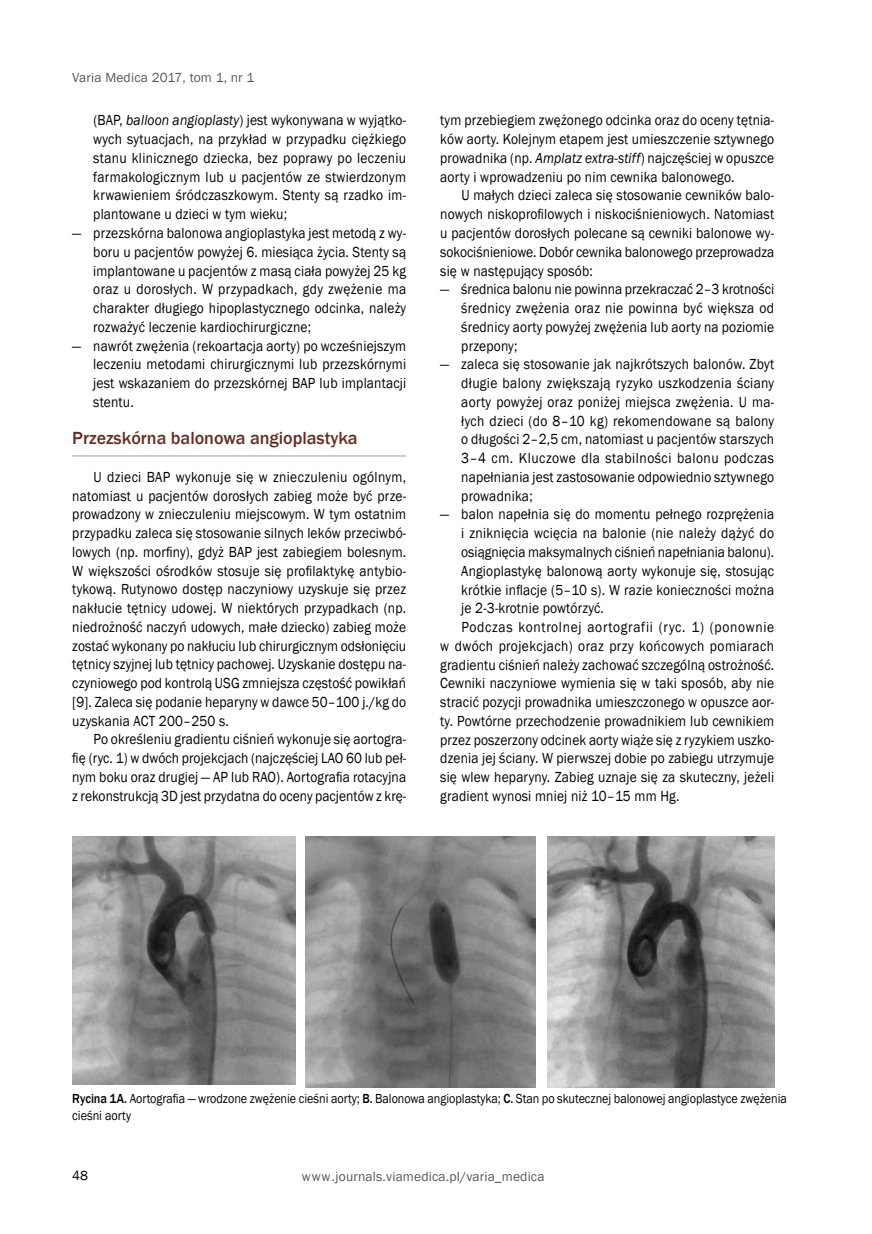
<style>
.page{position:relative;width:872px;height:1234px;background:#fff}
.page>*{position:absolute;margin:0;border:0;box-sizing:border-box;transform-origin:0 0}
.t1{font:500 18px "Franklin Gothic";color:#672e22}
.t2{font:15px/18.8px "Franklin Gothic";letter-spacing:.01em;color:#000;text-align:justify;scale:.9 1}
.t3{font:15px "Franklin Gothic";letter-spacing:.05em;color:#000;scale:.9 1}
.t4{font:15px "Franklin Gothic";letter-spacing:.03em;color:#000;scale:.9 1}
.t5{font:13.5px/17.2px "Franklin Gothic";color:#000;scale:.9 1}
.t6{font:13.5px "Franklin Gothic";letter-spacing:.01em;color:#575756}
.t7{font:13.5px "Franklin Gothic";color:#000}
.s1{font-style:italic}
.s2{font-weight:500}
</style>
<div class="page">
<hr style="left:72px;top:455px;width:334px;height:1px;background:#9d9d9c">
<img style="left:72px;top:836px;width:223px;height:248px">
<img style="left:306px;top:836px;width:229px;height:250px">
<img style="left:547px;top:836px;width:227px;height:250px">
<p class="t6" style="left:72px;top:69px;width:183px">Varia Medica 2017, tom 1, nr 1</p>
<p class="t2" style="left:93px;top:111px;width:349px">(BAP, <span class="s1">balloon angioplasty</span>) jest wykonywana w wyjątko&shy;wych sytuacjach, na przykład w przypadku ciężkiego stanu klinicznego dziecka, bez poprawy po leczeniu farmakologicznym lub u pacjentów ze stwierdzonym krwawieniem śródczaszkowym. Stenty są rzadko im&shy;plantowane u dzieci w tym wieku;</p>
<p class="t2" style="left:93px;top:224px;width:349px;text-indent:-21px">— przezskórna balonowa angioplastyka jest metodą z wy&shy;boru u pacjentów powyżej 6. miesiąca życia. Stenty są implantowane u pacjentów z masą ciała powyżej 25 kg oraz u dorosłych. W przypadkach, gdy zwężenie ma charakter długiego hipoplastycznego odcinka, należy rozważyć leczenie kardiochirurgiczne;</p>
<p class="t2" style="left:93px;top:336px;width:349px;text-indent:-21px">— nawrót zwężenia (rekoartacja aorty) po wcześniejszym leczeniu metodami chirurgicznymi lub przezskórnymi jest wskazaniem do przezskórnej BAP lub implantacji stentu.</p>
<p class="t1" style="left:72px;top:427px;width:287px">Przezskórna balonowa angioplastyka</p>
<p class="t2" style="left:72px;top:467px;width:372px;text-indent:21px">U dzieci BAP wykonuje się w znieczuleniu ogólnym, natomiast u pacjentów dorosłych zabieg może być prze&shy;prowadzony w znieczuleniu miejscowym. W tym ostatnim przypadku zaleca się stosowanie silnych leków przeciwbó&shy;lowych (np. morfiny), gdyż BAP jest zabiegiem bolesnym.<br>W większości ośrodków stosuje się profilaktykę antybio&shy;tykową. Rutynowo dostęp naczyniowy uzyskuje się przez nakłucie tętnicy udowej. W niektórych przypadkach (np. niedrożność naczyń udowych, małe dziecko) zabieg może zostać wykonany po nakłuciu lub chirurgicznym odsłonięciu tętnicy szyjnej lub tętnicy pachowej. Uzyskanie dostępu na&shy;czyniowego pod kontrolą USG zmniejsza częstość powikłań [9]. Zaleca się podanie heparyny w dawce 50–100 j./kg do uzyskania ACT 200–250 s.</p>
<p class="t2" style="left:72px;top:730px;width:372px;text-indent:21px">Po określeniu gradientu ciśnień wykonuje się aortogra&shy;fię (ryc. 1) w dwóch projekcjach (najczęściej LAO 60 lub peł&shy;nym boku oraz drugiej — AP lub RAO). Aortografia rotacyjna z rekonstrukcją 3D jest przydatna do oceny pacjentów z krę-</p>
<p class="t2" style="left:440px;top:111px;width:372px">tym przebiegiem zwężonego odcinka oraz do oceny tętnia&shy;ków aorty. Kolejnym etapem jest umieszczenie sztywnego prowadnika (np. <span class="s1">Amplatz extra-stiff</span>) najczęściej w opuszce aorty i wprowadzeniu po nim cewnika balonowego.</p>
<p class="t2" style="left:440px;top:186px;width:372px;text-indent:21px">U małych dzieci zaleca się stosowanie cewników balo&shy;nowych niskoprofilowych i niskociśnieniowych. Natomiast u pacjentów dorosłych polecane są cewniki balonowe wy&shy;sokociśnieniowe. Dobór cewnika balonowego przeprowadza się w następujący sposób:</p>
<p class="t2" style="left:461px;top:280px;width:349px;text-indent:-21px">— średnica balonu nie powinna przekraczać 2–3 krotności średnicy zwężenia oraz nie powinna być większa od średnicy aorty powyżej zwężenia lub aorty na poziomie przepony;</p>
<p class="t2" style="left:461px;top:355px;width:349px;text-indent:-21px">— zaleca się stosowanie jak najkrótszych balonów. Zbyt długie balony zwiększają ryzyko uszkodzenia ściany aorty powyżej oraz poniżej miejsca zwężenia. U ma&shy;łych dzieci (do 8–10 kg) rekomendowane są balony o długości 2–2,5 cm, natomiast u pacjentów starszych 3–4 cm. Kluczowe dla stabilności balonu podczas napełniania jest zastosowanie odpowiednio sztywnego prowadnika;</p>
<p class="t2" style="left:440px;top:505px;width:372px">— balon napełnia się do momentu pełnego rozprężenia</p>
<p class="t2" style="left:461px;top:524px;width:349px">i zniknięcia wcięcia na balonie (nie należy dążyć do</p>
<p class="t2" style="left:461px;top:543px;width:349px">osiągnięcia maksymalnych ciśnień napełniania balonu).</p>
<p class="t2" style="left:461px;top:561px;width:349px">Angioplastykę balonową aorty wykonuje się, stosując</p>
<p class="t2" style="left:461px;top:580px;width:349px">krótkie inflacje (5–10 s). W razie konieczności można</p>
<p class="t2" style="left:461px;top:599px;width:160px">je 2-3-krotnie powtórzyć.</p>
<p class="t3" style="left:461px;top:617px;width:349px">Podczas kontrolnej aortografii (ryc. 1) (ponownie</p>
<p class="t4" style="left:440px;top:636px;width:372px">w dwóch projekcjach) oraz przy końcowych pomiarach</p>
<p class="t2" style="left:440px;top:655px;width:372px">gradientu ciśnień należy zachować szczególną ostrożność.</p>
<p class="t2" style="left:440px;top:674px;width:372px">Cewniki naczyniowe wymienia się w taki sposób, aby nie</p>
<p class="t2" style="left:440px;top:693px;width:372px">stracić pozycji prowadnika umieszczonego w opuszce aor-</p>
<p class="t2" style="left:440px;top:711px;width:372px">ty. Powtórne przechodzenie prowadnikiem lub cewnikiem</p>
<p class="t2" style="left:440px;top:730px;width:372px">przez poszerzony odcinek aorty wiąże się z ryzykiem uszko-</p>
<p class="t2" style="left:440px;top:749px;width:372px">dzenia jej ściany. W pierwszej dobie po zabiegu utrzymuje</p>
<p class="t2" style="left:440px;top:768px;width:372px">się wlew heparyny. Zabieg uznaje się za skuteczny, jeżeli</p>
<p class="t2" style="left:440px;top:786px;width:267px">gradient wynosi mniej niż 10–15 mm Hg.</p>
<p class="t5" style="left:72px;top:1089px;width:795px"><span class="s2">Rycina 1A.</span> Aortografia — wrodzone zwężenie cieśni aorty; <span class="s2">B.</span> Balonowa angioplastyka; <span class="s2">C.</span> Stan po skutecznej balonowej angioplastyce zwężenia cieśni aorty</p>
<p class="t7" style="left:72px;top:1166px;width:17px">48</p>
<p class="t6" style="left:302px;top:1168px;width:244px">www.journals.viamedica.pl/varia_medica</p>
</div>
